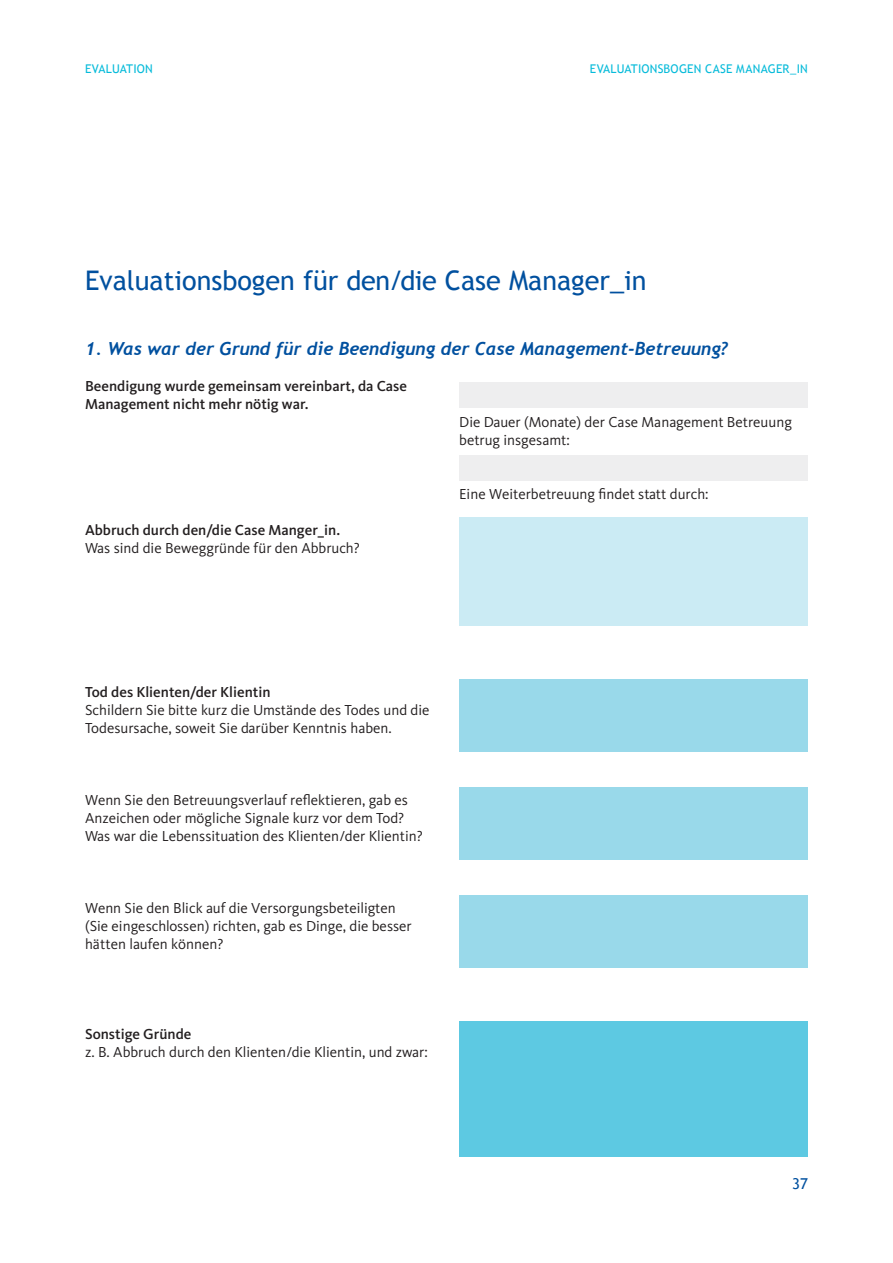
<style>
.page{position:relative;width:893px;height:1263px;background:#fff}
.page>*{position:absolute;margin:0;border:0;box-sizing:border-box;transform-origin:0 0}
.t1{font:27px "Trebuchet MS";color:#01509f}
.t2{font:italic 700 18px "Trebuchet";color:#01509f}
.t3{font:15px/18px "Kievit";color:#231f20}
.t4{font:500 15px/18px "Kievit";color:#231f20}
.t5{font:15px "Trebuchet MS";color:#01509f}
.t6{font:12px "Trebuchet MS";letter-spacing:.02em;color:#07bbda}
</style>
<div class="page">
<div style="left:459px;top:517px;width:349px;height:108px;background:#cbebf4"></div>
<div style="left:459px;top:679px;width:349px;height:72px;background:#99d9ea"></div>
<div style="left:459px;top:787px;width:349px;height:72px;background:#99d9ea"></div>
<div style="left:459px;top:895px;width:349px;height:72px;background:#99d9ea"></div>
<div style="left:459px;top:1021px;width:349px;height:136px;background:#5dc9e2"></div>
<div style="left:459px;top:456px;width:349px;height:25px;background:#eeeeef"></div>
<div style="left:459px;top:383px;width:349px;height:25px;background:#eeeeef"></div>
<p class="t6" style="left:85px;top:61px;width:69px">EVALUATION</p>
<p class="t6" style="left:590px;top:61px;width:131px">EVALUATI ONSBOGEN CASE</p>
<p class="t6" style="left:736px;top:61px;width:33px">MANAGER</p>
<p class="t6" style="left:790px;top:61px;width:19px">_IN</p>
<h1 class="t1" style="left:85px;top:264px;width:563px">EVALUATIONSBOGEN FÜR DEN/DIE CASE MANAGER_IN</h1>
<p class="t2" style="left:85px;top:338px;width:645px">1. Was war der Grund für die Beendigung der Case Management-Betreuung?</p>
<p class="t4" style="left:85px;top:377px;width:324px">Beendigung wurde gemeinsam vereinbart, da Case<br>Management nicht mehr nötig war.</p>
<p class="t3" style="left:459px;top:413px;width:334px">Die Dauer (Monate) der Case Management Betreuung betrug insgesamt:</p>
<p class="t3" style="left:459px;top:485px;width:251px">Eine Weiterbetreuung findet statt durch:</p>
<p class="t4" style="left:85px;top:521px;width:257px">Abbruch durch den/die Case Manger_in.</p>
<p class="t3" style="left:85px;top:539px;width:276px">Was sind die Beweggründe für den Abbruch?</p>
<p class="t4" style="left:85px;top:683px;width:187px">Tod des Klienten/der Klientin</p>
<p class="t3" style="left:85px;top:701px;width:346px">Schildern Sie bitte kurz die Umstände des Todes und die<br>Todesursache, soweit Sie darüber Kenntnis haben.</p>
<p class="t3" style="left:85px;top:791px;width:339px">Wenn Sie den Betreuungsverlauf reflektieren, gab es<br>Anzeichen oder mögliche Signale kurz vor dem Tod?<br>Was war die Lebenssituation des Klienten/der Klientin?</p>
<p class="t3" style="left:85px;top:899px;width:328px">Wenn Sie den Blick auf die Versorgungsbeteiligten (Sie eingeschlossen) richten, gab es Dinge, die besser hätten laufen können?</p>
<p class="t4" style="left:85px;top:1025px;width:108px">Sonstige Gründe</p>
<p class="t3" style="left:85px;top:1043px;width:344px">z. B. Abbruch durch den Klienten/die Klientin, und zwar:</p>
<p class="t5" style="left:792px;top:1175px;width:17px">37</p>
</div>
